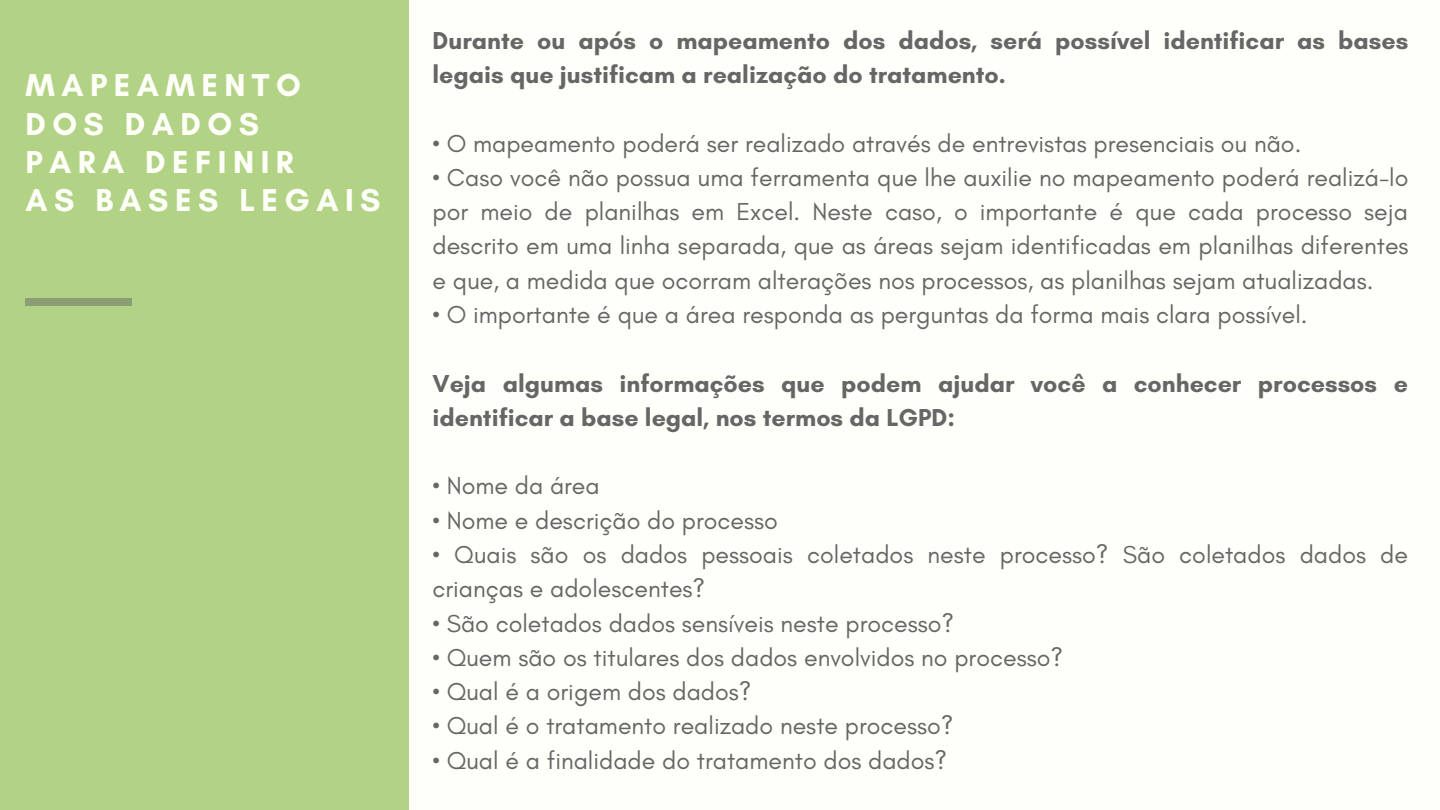
<style>
.page{position:relative;width:1440px;height:810px;background:#b2d385}
.page>*{position:absolute;margin:0;border:0;box-sizing:border-box;transform-origin:0 0}
.t1{font:700 32.3px/38.2px "Glacial Indifference";letter-spacing:.2em;color:#fffff9}
.t2{font:25px/34.3px "Glacial Indifference";color:#666;text-align:justify}
.t3{font:700 25px/34.3px "Glacial Indifference";color:#666}
</style>
<div class="page">
<div style="left:409px;top:0;width:1031px;height:810px;background:#fffff9"></div>
<div style="left:25px;top:298px;width:107px;height:7px;background:#8c9d75"></div>
<p class="t1" style="left:25px;top:66px;width:357px">MAPEAMENTO<br>DOS DADOS<br>PARA DEFINIR<br>AS BASES LEGAIS</p>
<p class="t3" style="left:433px;top:23px;width:977px">Durante ou após o mapeamento dos dados, será possível identificar as bases legais que justificam a realização do tratamento.</p>
<p class="t2" style="left:433px;top:126px;width:870px">• O mapeamento poderá ser realizado através de entrevistas presenciais ou não.</p>
<p class="t2" style="left:433px;top:160px;width:978px">• Caso você não possua uma ferramenta que lhe auxilie no mapeamento poderá realizá-lo por meio de planilhas em Excel. Neste caso, o importante é que cada processo seja descrito em uma linha separada, que as áreas sejam identificadas em planilhas diferentes e que, a medida que ocorram alterações nos processos, as planilhas sejam atualizadas.</p>
<p class="t2" style="left:433px;top:297px;width:877px">• O importante é que a área responda as perguntas da forma mais clara possível.</p>
<p class="t3" style="left:433px;top:366px;width:977px">Veja algumas informações que podem ajudar você a conhecer processos e identificar a base legal, nos termos da LGPD:</p>
<p class="t2" style="left:433px;top:469px;width:169px">• Nome da área</p>
<p class="t2" style="left:433px;top:503px;width:347px">• Nome e descrição do processo</p>
<p class="t2" style="left:433px;top:537px;width:977px">• Quais são os dados pessoais coletados neste processo? São coletados dados de crianças e adolescentes?</p>
<p class="t2" style="left:433px;top:606px;width:523px">• São coletados dados sensíveis neste processo?</p>
<p class="t2" style="left:433px;top:640px;width:632px">• Quem são os titulares dos dados envolvidos no processo?</p>
<p class="t2" style="left:433px;top:674px;width:321px">• Qual é a origem dos dados?</p>
<p class="t2" style="left:433px;top:709px;width:523px">• Qual é o tratamento realizado neste processo?</p>
<p class="t2" style="left:433px;top:743px;width:516px">• Qual é a finalidade do tratamento dos dados?</p>
</div>
